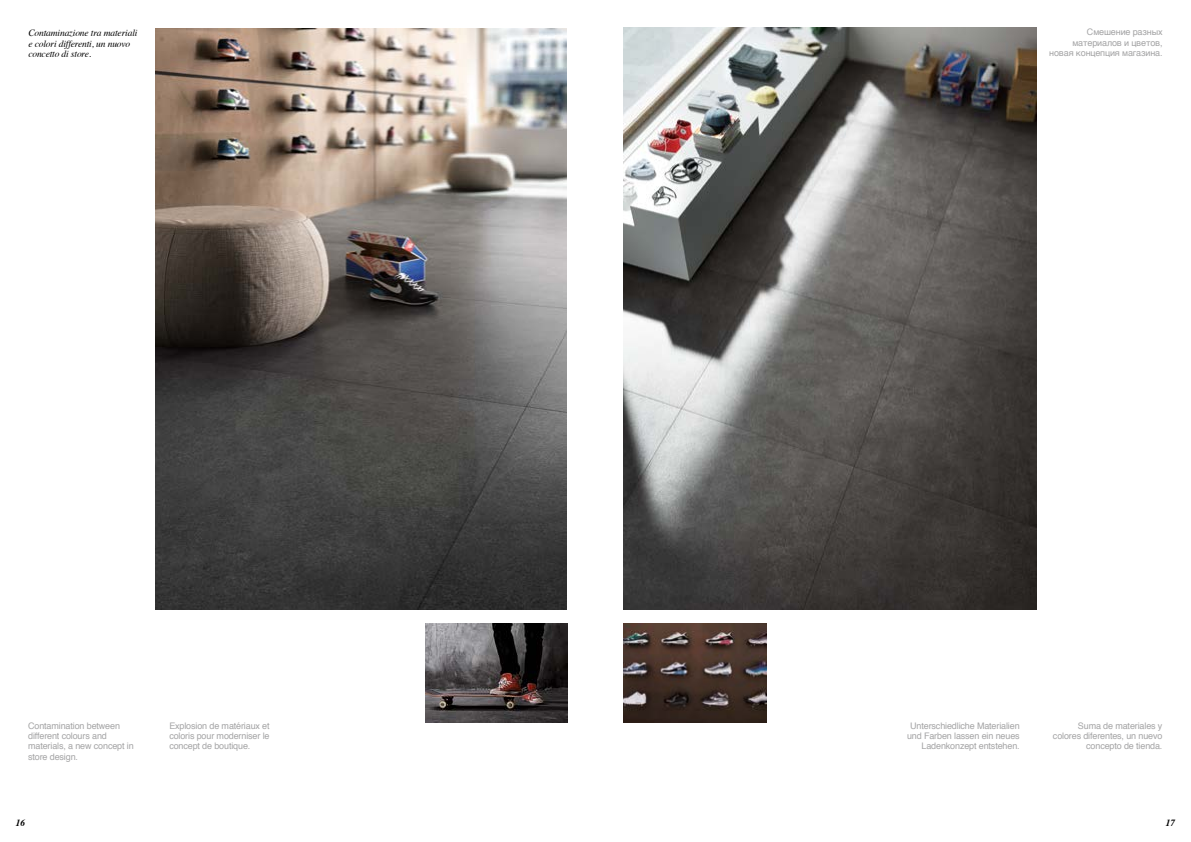
<style>
.page{position:relative;width:1191px;height:842px;background:#fff}
.page>*{position:absolute;margin:0;border:0;box-sizing:border-box;transform-origin:0 0}
.t1{font:italic 9.5px/10.5px "Times";letter-spacing:-.015em;color:#000}
.t2{font:italic 700 9.5px "Times";color:#000}
.t3{font:9px/10.2px "Helvetica";letter-spacing:-.015em;color:#a4a4a5;text-align:right}
</style>
<div class="page">
<img style="left:623px;top:28px;width:413px;height:581px">
<img style="left:623px;top:624px;width:143px;height:98px">
<img style="left:156px;top:29px;width:411px;height:580px">
<img style="left:425px;top:623px;width:142px;height:100px">
<p class="t1" style="left:28px;top:27px;width:111px">Contaminazione tra materiali e colori differenti, un nuovo concetto di store.</p>
<p class="t3" style="left:28px;top:721px;width:107px;text-align:left">Contamination between different colours and materials, a new concept in store design.</p>
<p class="t3" style="left:169px;top:721px;width:102px;text-align:justify">Explosion de matériaux et coloris pour moderniser le concept de boutique.</p>
<p class="t3" style="left:1049px;top:27px;width:115px">Смешение разных материалов и цветов, новая концепция магазина.</p>
<p class="t3" style="left:907px;top:721px;width:114px">Unterschiedliche Materialien und Farben lassen ein neues<br>Ladenkonzept entstehen.</p>
<p class="t3" style="left:1053px;top:721px;width:111px">Suma de materiales y colores diferentes, un nuevo concepto de tienda.</p>
<p class="t2" style="left:16px;top:814px;width:11px">16</p>
<p class="t2" style="left:1165px;top:814px;width:11px">17</p>
</div>
